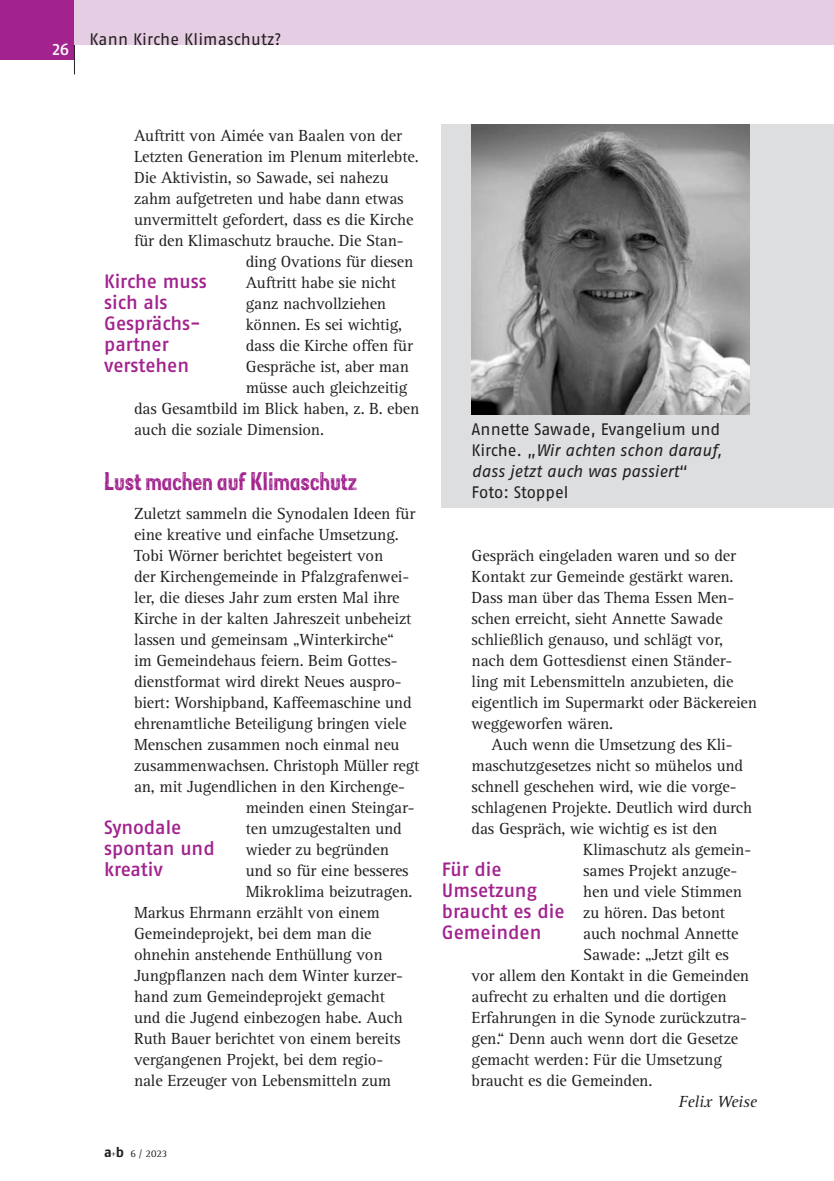
<style>
.page{position:relative;width:834px;height:1181px;background:#fff}
.page>*{position:absolute;margin:0;border:0;box-sizing:border-box;transform-origin:0 0}
._09_Amtl_kl_zwüb{font:21px "Sans Culottes";color:#a2238e}
._12_Einschub{font:500 19.25px/21px "Fago OT";color:#a2238e}
._01_copy{font:16.62px/21px "Rotis Serif Pro";letter-spacing:-.01em;color:#231f20}
._01_copy_Einzug{font:16.62px "Rotis Serif Pro";letter-spacing:-.01em;color:#231f20}
.Bildleg{font:italic 16.62px/21px "Fago OT";letter-spacing:-.005em;color:#231f20;text-align:justify}
.Kolumnentitel{font:16.62px "Fago OT";letter-spacing:.005em;color:#231f20}
.Bildleg-2{font:16.62px "Fago OT";letter-spacing:-.005em;color:#231f20}
._05_Autor{font:italic 16.62px "Rotis Serif Pro";color:#231f20}
.t1{font:500 16.62px "Fago OT";color:#fff}
.t2{font:10.5px "Rotis Serif Pro";color:#231f20}
.s1{font-family:"Fago OT";font-weight:700;font-size:14px}
.s2{font-style:normal}
</style>
<div class="page">
<div style="left:0;top:0;width:74px;height:60px;background:#a2238e"></div>
<hr style="left:74px;top:0;width:1px;height:74px;background:#231f20">
<div style="left:441px;top:124px;width:392px;height:383px;background:#dddee0"></div>
<img style="left:471px;top:124px;width:278px;height:290px">
<div style="left:75px;top:0;width:758px;height:45px;background:#e5cee3"></div>
<p class="t1" style="left:52px;top:39px;width:19px">26</p>
<p class="Kolumnentitel" style="left:90px;top:29px;width:193px">Kann Kirche Klimaschutz?</p>
<p class="_01_copy" style="left:134px;top:125px;width:269px">Auftritt von Aimée van Baalen von der</p>
<p class="_01_copy" style="left:134px;top:146px;width:286px">Letzten Generation im Plenum miterlebte.</p>
<p class="_01_copy" style="left:134px;top:167px;width:256px">Die Aktivistin, so Sawade, sei nahezu</p>
<p class="_01_copy" style="left:134px;top:188px;width:271px">zahm aufgetreten und habe dann etwas</p>
<p class="_01_copy" style="left:134px;top:209px;width:281px">unvermittelt gefordert, dass es die Kirche</p>
<p class="_01_copy" style="left:134px;top:230px;width:271px">für den Klimaschutz brauche. Die Stan-</p>
<p class="_01_copy" style="left:246px;top:251px;width:169px">ding Ovations für diesen</p>
<p class="_01_copy" style="left:246px;top:272px;width:152px">Auftritt habe sie nicht</p>
<p class="_01_copy" style="left:246px;top:293px;width:142px">ganz nachvollziehen</p>
<p class="_01_copy" style="left:246px;top:314px;width:158px">können. Es sei wichtig,</p>
<p class="_01_copy" style="left:246px;top:335px;width:169px">dass die Kirche offen für</p>
<p class="_01_copy" style="left:246px;top:356px;width:165px">Gespräche ist, aber man</p>
<p class="_01_copy" style="left:246px;top:377px;width:163px">müsse auch gleichzeitig</p>
<p class="_01_copy" style="left:134px;top:398px;width:287px">das Gesamtbild im Blick haben, z. B. eben</p>
<p class="_01_copy" style="left:134px;top:419px;width:191px">auch die soziale Dimension.</p>
<p class="_09_Amtl_kl_zwüb" style="left:104px;top:465px;width:254px">Lust machen auf Klimaschutz</p>
<p class="_01_copy" style="left:134px;top:503px;width:282px">Zuletzt sammeln die Synodalen Ideen für</p>
<p class="_01_copy" style="left:134px;top:524px;width:266px">eine kreative und einfache Umsetzung.</p>
<p class="_01_copy" style="left:134px;top:545px;width:251px">Tobi Wörner berichtet begeistert von</p>
<p class="_01_copy" style="left:134px;top:566px;width:276px">der Kirchengemeinde in Pfalzgrafenwei-</p>
<p class="_01_copy" style="left:134px;top:587px;width:267px">ler, die dieses Jahr zum ersten Mal ihre</p>
<p class="_01_copy" style="left:134px;top:608px;width:279px">Kirche in der kalten Jahreszeit unbeheizt</p>
<p class="_01_copy" style="left:134px;top:629px;width:262px">lassen und gemeinsam „Winterkirche“</p>
<p class="_01_copy" style="left:134px;top:650px;width:265px">im Gemeindehaus feiern. Beim Gottes-</p>
<p class="_01_copy" style="left:134px;top:671px;width:269px">dienstformat wird direkt Neues auspro-</p>
<p class="_01_copy" style="left:134px;top:692px;width:279px">biert: Worshipband, Kaffeemaschine und</p>
<p class="_01_copy" style="left:134px;top:713px;width:274px">ehrenamtliche Beteiligung bringen viele</p>
<p class="_01_copy" style="left:134px;top:734px;width:267px">Menschen zusammen noch einmal neu</p>
<p class="_01_copy" style="left:134px;top:755px;width:287px">zusammenwachsen. Christoph Müller regt</p>
<p class="_01_copy" style="left:134px;top:776px;width:272px">an, mit Jugendlichen in den Kirchenge-</p>
<p class="_01_copy" style="left:246px;top:797px;width:170px">meinden einen Steingar-</p>
<p class="_01_copy" style="left:246px;top:818px;width:158px">ten umzugestalten und</p>
<p class="_01_copy" style="left:246px;top:839px;width:145px">wieder zu begründen</p>
<p class="_01_copy" style="left:246px;top:860px;width:164px">und so für eine besseres</p>
<p class="_01_copy" style="left:246px;top:881px;width:168px">Mikroklima beizutragen.</p>
<p class="_01_copy" style="left:134px;top:902px;width:247px">Markus Ehrmann erzählt von einem</p>
<p class="_01_copy" style="left:134px;top:923px;width:239px">Gemeindeprojekt, bei dem man die</p>
<p class="_01_copy" style="left:134px;top:944px;width:250px">ohnehin anstehende Enthüllung von</p>
<p class="_01_copy" style="left:134px;top:965px;width:270px">Jungpflanzen nach dem Winter kurzer-</p>
<p class="_01_copy" style="left:134px;top:986px;width:252px">hand zum Gemeindeprojekt gemacht</p>
<p class="_01_copy" style="left:134px;top:1007px;width:270px">und die Jugend einbezogen habe. Auch</p>
<p class="_01_copy" style="left:134px;top:1028px;width:268px">Ruth Bauer berichtet von einem bereits</p>
<p class="_01_copy" style="left:134px;top:1049px;width:250px">vergangenen Projekt, bei dem regio-</p>
<p class="_01_copy" style="left:134px;top:1070px;width:258px">nale Erzeuger von Lebensmitteln zum</p>
<p class="_12_Einschub" style="left:104px;top:271px;width:104px">Kirche muss sich als<br>Gesprächs&shy;partner verstehen</p>
<p class="_12_Einschub" style="left:104px;top:817px;width:112px">Synodale spontan und kreativ</p>
<p class="t2" style="left:104px;top:1147px;width:65px"><span class="s1">a</span><sup>+</sup><span class="s1">b</span> 6 / 2023</p>
<p class="Bildleg" style="left:471px;top:419px;width:252px"><span class="s2">Annette Sawade, Evangelium und Kirche. „</span>Wir achten schon darauf, dass jetzt auch was passiert<span class="s2">“</span></p>
<p class="Bildleg-2" style="left:471px;top:482px;width:98px">Foto: Stoppel</p>
<p class="_01_copy" style="left:471px;top:545px;width:287px">Gespräch eingeladen waren und so der Kontakt zur Gemeinde gestärkt waren.<br>Dass man über das Thema Essen Men&shy;schen erreicht, sieht Annette Sawade schließlich genauso, und schlägt vor, nach dem Gottesdienst einen Ständer&shy;ling mit Lebensmitteln anzubieten, die eigentlich im Supermarkt oder Bäckereien weggeworfen wären.</p>
<p class="_01_copy_Einzug" style="left:491px;top:735px;width:242px">Auch wenn die Umsetzung des Kli-</p>
<p class="_01_copy_Einzug" style="left:471px;top:756px;width:273px">maschutzgesetzes nicht so mühelos und</p>
<p class="_01_copy_Einzug" style="left:471px;top:777px;width:266px">schnell geschehen wird, wie die vorge-</p>
<p class="_01_copy_Einzug" style="left:471px;top:798px;width:282px">schlagenen Projekte. Deutlich wird durch</p>
<p class="_01_copy_Einzug" style="left:471px;top:819px;width:247px">das Gespräch, wie wichtig es ist den</p>
<p class="_01_copy_Einzug" style="left:583px;top:840px;width:169px">Klimaschutz als gemein-</p>
<p class="_01_copy_Einzug" style="left:583px;top:861px;width:155px">sames Projekt anzuge-</p>
<p class="_01_copy_Einzug" style="left:583px;top:882px;width:160px">hen und viele Stimmen</p>
<p class="_01_copy_Einzug" style="left:583px;top:903px;width:143px">zu hören. Das betont</p>
<p class="_01_copy_Einzug" style="left:583px;top:924px;width:157px">auch nochmal Annette</p>
<p class="_01_copy_Einzug" style="left:583px;top:945px;width:147px">Sawade: „Jetzt gilt es</p>
<p class="_01_copy_Einzug" style="left:471px;top:966px;width:279px">vor allem den Kontakt in die Gemeinden</p>
<p class="_01_copy_Einzug" style="left:471px;top:987px;width:256px">aufrecht zu erhalten und die dortigen</p>
<p class="_01_copy_Einzug" style="left:471px;top:1008px;width:277px">Erfahrungen in die Synode zurückzutra-</p>
<p class="_01_copy_Einzug" style="left:471px;top:1029px;width:268px">gen.“ Denn auch wenn dort die Gesetze</p>
<p class="_01_copy_Einzug" style="left:471px;top:1050px;width:252px">gemacht werden: Für die Umsetzung</p>
<p class="_01_copy_Einzug" style="left:471px;top:1071px;width:182px">braucht es die Gemeinden.</p>
<p class="_05_Autor" style="left:678px;top:1092px;width:80px">Felix Weise</p>
<p class="_12_Einschub" style="left:441px;top:859px;width:124px">Für die<br>Umsetzung braucht es die<br>Gemeinden</p>
</div>
